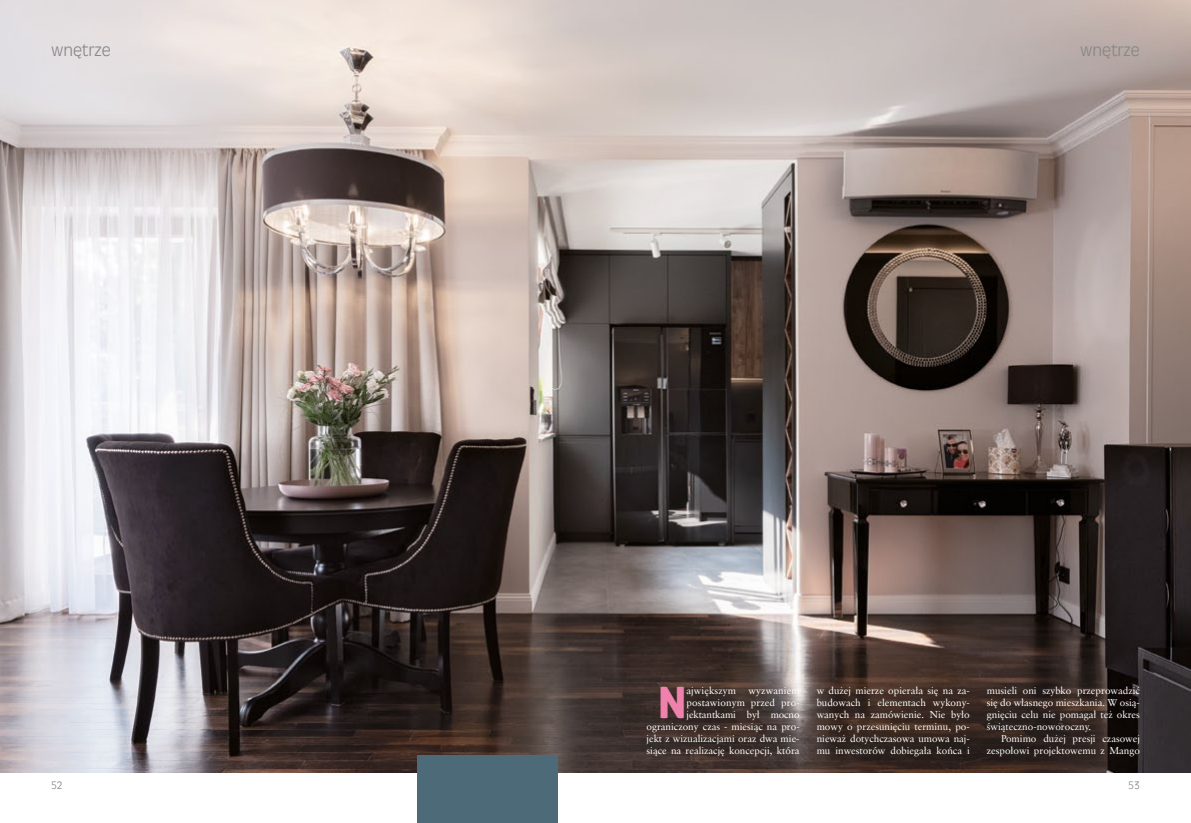
<style>
.page{position:relative;width:1191px;height:823px;background:#fff}
.page>*{position:absolute;margin:0;border:0;box-sizing:border-box;transform-origin:0 0}
.t1{font:43.1px "Aller Display";color:#ef82ad}
.t2{font:16px "Incised 901 Lt EU Normal";color:#878787}
.t3{font:10px/12px "Class Garmnd EU Normal";color:#fff;text-align:right}
.t4{font:10px "Incised 901 Lt EU Normal";color:#878787}
</style>
<div class="page">
<img style="left:0;top:0;width:1191px;height:772px">
<div style="left:417px;top:754px;width:140px;height:68px;background:#4d6a78"></div>
<h2 class="t2" style="left:51px;top:40px;width:61px">wnętrze</h2>
<p class="t4" style="left:51px;top:778px;width:13px">52</p>
<h2 class="t2" style="left:1080px;top:40px;width:61px">wnętrze</h2>
<p class="t3" style="left:646px;top:684px;width:155px">ajwiększym wyzwaniem postawionym przed pro&shy;jektantkami był mocno ograniczony czas - miesiąc na pro&shy;jekt z wizualizacjami oraz dwa mie&shy;siące na realizację koncepcji, która</p>
<p class="t3" style="left:816px;top:684px;width:155px;text-align:justify">w dużej mierze opierała się na za&shy;budowach i elementach wykony&shy;wanych na zamówienie. Nie było mowy o przesunięciu terminu, po&shy;nieważ dotychczasowa umowa naj&shy;mu inwestorów dobiegała końca i</p>
<p class="t3" style="left:986px;top:684px;width:155px;text-align:justify">musieli oni szybko przeprowadzić się do własnego mieszkania. W osią&shy;gnięciu celu nie pomagał też okres świąteczno-noworoczny.</p>
<h1 class="t1" style="left:658px;top:675px;width:30px">N</h1>
<p class="t3" style="left:986px;top:732px;width:155px">Pomimo dużej presji czasowej zespołowi projektowemu z Mango</p>
<p class="t4" style="left:1128px;top:778px;width:13px">53</p>
</div>
